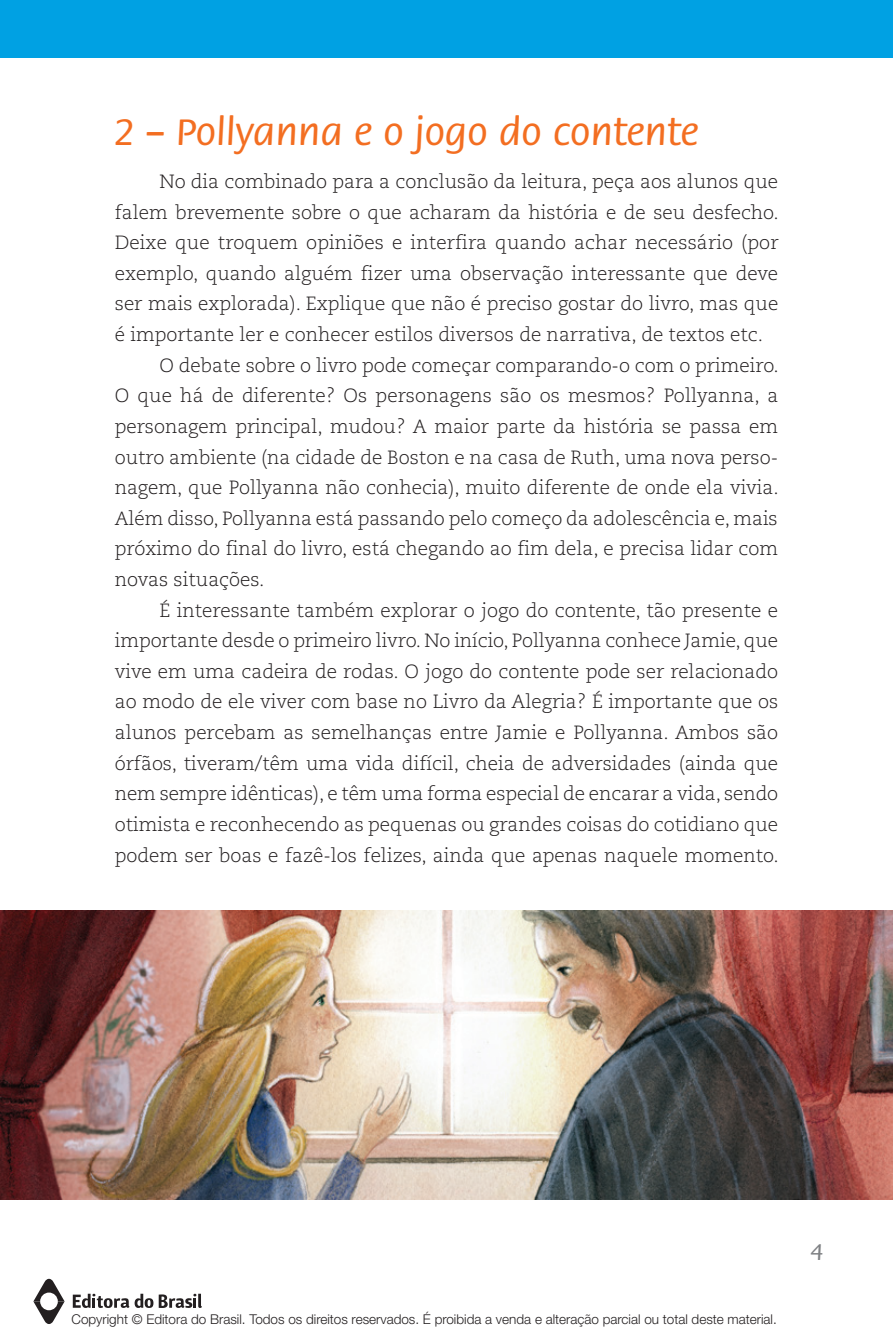
<style>
.page{position:relative;width:893px;height:1340px;background:#fff}
.page>*{position:absolute;margin:0;border:0;box-sizing:border-box;transform-origin:0 0}
.t1{font:500 40.5px "Flora Std";color:#f36e21}
.t2{font:500 24.75px "Flora Std";color:#808285}
.t3{font:300 19.12px "Caecilia";color:#231f20}
.t4{font:300 13.5px "Helvetica Neue";color:#231f20}
</style>
<div class="page">
<div style="left:0;top:0;width:893px;height:58px;background:#00a1e3"></div>
<img style="left:0;top:910px;width:893px;height:289px">
<svg style="left:135px;top:1293px;width:18px;height:14px"></svg>
<svg style="left:73px;top:1293px;width:56px;height:14px"></svg>
<svg style="left:159px;top:1293px;width:43px;height:14px"></svg>
<svg style="left:33px;top:1278px;width:32px;height:46px"></svg>
<h1 class="t1" style="left:115px;top:111px;width:585px">2 – Pollyanna e o jogo do contente</h1>
<p class="t3" style="left:159px;top:171px;width:620px">No dia combinado para a conclusão da leitura, peça aos alunos que</p>
<p class="t3" style="left:115px;top:201px;width:665px">falem brevemente sobre o que acharam da história e de seu desfecho.</p>
<p class="t3" style="left:115px;top:232px;width:665px">Deixe que troquem opiniões e interfira quando achar necessário (por</p>
<p class="t3" style="left:115px;top:262px;width:665px">exemplo, quando alguém fizer uma observação interessante que deve</p>
<p class="t3" style="left:115px;top:293px;width:665px">ser mais explorada). Explique que não é preciso gostar do livro, mas que</p>
<p class="t3" style="left:115px;top:324px;width:650px">é importante ler e conhecer estilos diversos de narrativa, de textos etc.</p>
<p class="t3" style="left:159px;top:354px;width:621px">O debate sobre o livro pode começar comparando-o com o primeiro.</p>
<p class="t3" style="left:115px;top:385px;width:665px">O que há de diferente? Os personagens são os mesmos? Pollyanna, a</p>
<p class="t3" style="left:115px;top:415px;width:665px">personagem principal, mudou? A maior parte da história se passa em</p>
<p class="t3" style="left:115px;top:446px;width:665px">outro ambiente (na cidade de Boston e na casa de Ruth, uma nova perso-</p>
<p class="t3" style="left:115px;top:477px;width:665px">nagem, que Pollyanna não conhecia), muito diferente de onde ela vivia.</p>
<p class="t3" style="left:115px;top:507px;width:664px">Além disso, Pollyanna está passando pelo começo da adolescência e, mais</p>
<p class="t3" style="left:115px;top:538px;width:665px">próximo do final do livro, está chegando ao fim dela, e precisa lidar com</p>
<p class="t3" style="left:115px;top:568px;width:151px">novas situações.</p>
<p class="t3" style="left:159px;top:599px;width:620px">É interessante também explorar o jogo do contente, tão presente e</p>
<p class="t3" style="left:115px;top:630px;width:665px">importante desde o primeiro livro. No início, Pollyanna conhece Jamie, que</p>
<p class="t3" style="left:115px;top:660px;width:665px">vive em uma cadeira de rodas. O jogo do contente pode ser relacionado</p>
<p class="t3" style="left:115px;top:691px;width:665px">ao modo de ele viver com base no Livro da Alegria? É importante que os</p>
<p class="t3" style="left:115px;top:721px;width:665px">alunos percebam as semelhanças entre Jamie e Pollyanna. Ambos são</p>
<p class="t3" style="left:115px;top:752px;width:665px">órfãos, tiveram/têm uma vida difícil, cheia de adversidades (ainda que</p>
<p class="t3" style="left:115px;top:783px;width:665px">nem sempre idênticas), e têm uma forma especial de encarar a vida, sendo</p>
<p class="t3" style="left:115px;top:813px;width:665px">otimista e reconhecendo as pequenas ou grandes coisas do cotidiano que</p>
<p class="t3" style="left:115px;top:844px;width:666px">podem ser boas e fazê-los felizes, ainda que apenas naquele momento.</p>
<p class="t4" style="left:72px;top:1310px;width:707px">Copyright © Editora do Brasil. Todos os direitos reservados. É proibida a venda e alteração parcial ou total deste material.</p>
<p class="t2" style="left:811px;top:1239px;width:13px">4</p>
</div>
